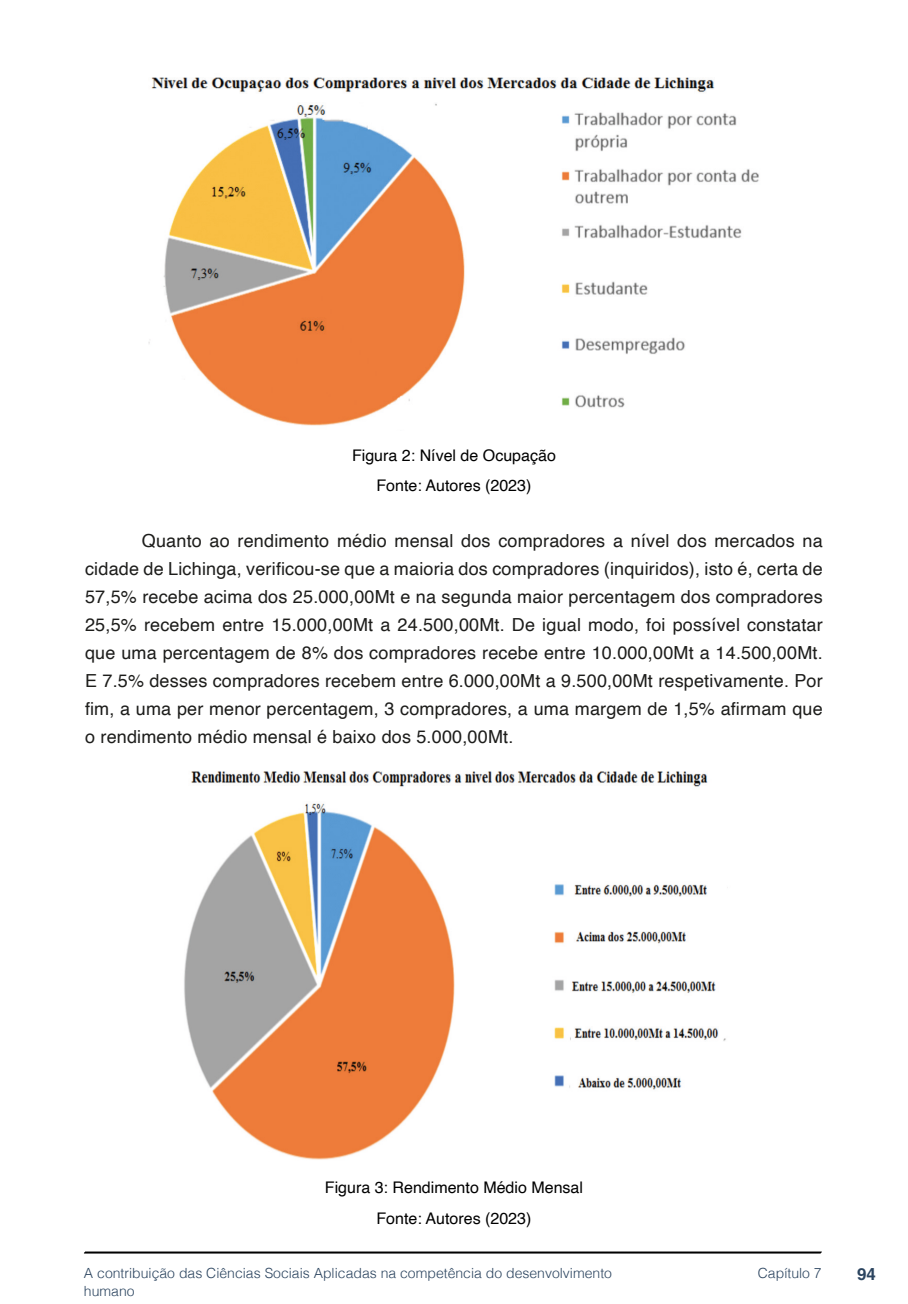
<style>
.page{position:relative;width:908px;height:1304px;background:#fff}
.page>*{position:absolute;margin:0;border:0;box-sizing:border-box;transform-origin:0 0}
.txt{font:18px/28px "Helvetica";letter-spacing:.01em;color:#1d1d1b;text-align:justify}
.t1{font:700 16.8px "Helvetica";color:#2b445f}
.imagens_graf_tab{font:16px "Helvetica";color:#000}
.t2{font:300 14px/18px "Helvetica";color:#2b445f}
</style>
<div class="page">
<svg style="left:84px;top:1251px;width:737px;height:3px;background:#515151"></svg>
<img style="left:148px;top:77px;width:611px;height:349px">
<img style="left:184px;top:771px;width:542px;height:389px">
<p class="imagens_graf_tab" style="left:352px;top:443px;width:205px">Figura 2: Nível de Ocupação</p>
<p class="imagens_graf_tab" style="left:376px;top:473px;width:156px">Fonte: Autores (2023)</p>
<p class="txt" style="left:85px;top:528px;width:738px;text-indent:57px">Quanto ao rendimento médio mensal dos compradores a nível dos mercados na cidade de Lichinga, verificou-se que a maioria dos compradores (inquiridos), isto é, certa de 57,5% recebe acima dos 25.000,00Mt e na segunda maior percentagem dos compradores 25,5% recebem entre 15.000,00Mt a 24.500,00Mt. De igual modo, foi possível constatar que uma percentagem de 8% dos compradores recebe entre 10.000,00Mt a 14.500,00Mt.<br>E 7.5% desses compradores recebem entre 6.000,00Mt a 9.500,00Mt respetivamente. Por fim, a uma per menor percentagem, 3 compradores, a uma margem de 1,5% afirmam que o rendimento médio mensal é baixo dos 5.000,00Mt.</p>
<p class="imagens_graf_tab" style="left:325px;top:1175px;width:259px">Figura 3: Rendimento Médio Mensal</p>
<p class="imagens_graf_tab" style="left:376px;top:1206px;width:156px">Fonte: Autores (2023)</p>
<p class="t2" style="left:84px;top:1263px;width:529px">A contribuição das Ciências Sociais Aplicadas na competência do desenvolvimento humano</p>
<p class="t2" style="left:757px;top:1263px;width:65px">Capítulo 7</p>
<p class="t1" style="left:856px;top:1264px;width:20px">94</p>
</div>
